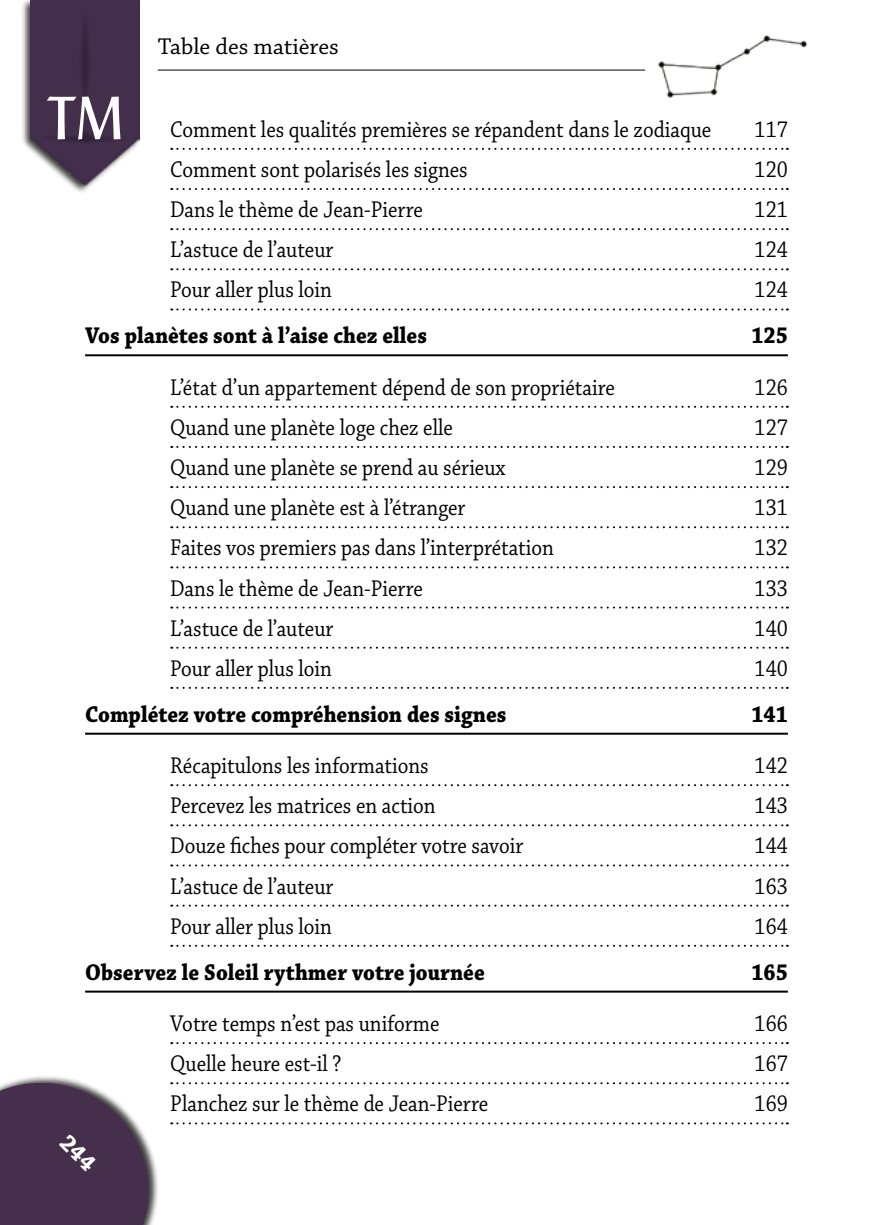
<style>
.page{position:relative;width:874px;height:1225px;background:#fff}
.page>*{position:absolute;margin:0;border:0;box-sizing:border-box;transform-origin:0 0}
.t1{font:60px "Lydian BT";color:#fff}
.t2{font:24px "Chaparral Pro";color:#000;scale:.88 1}
.t3{font:700 24px "Chaparral Pro";color:#000;scale:.9 1}
.t4{font:24px "Chaparral Pro";color:#000}
</style>
<div class="page">
<div style="left:0;top:1074px;width:159px;height:151px;background:#000;opacity:.75"></div>
<img style="left:644px;top:35px;width:164px;height:64px">
<hr style="left:158px;top:70px;width:486px;height:1px;background:#000">
<div style="left:21px;top:0;width:120px;height:194px;background:#000;opacity:.75"></div>
<img style="left:31px;top:0;width:108px;height:185px">
<svg style="left:171px;top:148px;width:616px;height:2px"></svg>
<svg style="left:171px;top:188px;width:616px;height:2px"></svg>
<svg style="left:171px;top:228px;width:616px;height:2px"></svg>
<svg style="left:171px;top:268px;width:616px;height:2px"></svg>
<svg style="left:171px;top:308px;width:616px;height:2px"></svg>
<hr style="left:85px;top:354px;width:702px;height:2px;background:#000">
<svg style="left:171px;top:406px;width:616px;height:2px"></svg>
<svg style="left:171px;top:446px;width:616px;height:2px"></svg>
<svg style="left:171px;top:486px;width:616px;height:2px"></svg>
<svg style="left:171px;top:526px;width:616px;height:2px"></svg>
<svg style="left:171px;top:566px;width:616px;height:2px"></svg>
<svg style="left:171px;top:606px;width:616px;height:2px"></svg>
<svg style="left:171px;top:646px;width:616px;height:2px"></svg>
<svg style="left:171px;top:687px;width:616px;height:2px"></svg>
<hr style="left:85px;top:732px;width:702px;height:2px;background:#000">
<svg style="left:171px;top:784px;width:616px;height:2px"></svg>
<svg style="left:171px;top:824px;width:616px;height:2px"></svg>
<svg style="left:171px;top:864px;width:616px;height:2px"></svg>
<svg style="left:171px;top:904px;width:616px;height:2px"></svg>
<svg style="left:171px;top:944px;width:616px;height:2px"></svg>
<hr style="left:85px;top:990px;width:702px;height:2px;background:#000">
<svg style="left:171px;top:1042px;width:616px;height:2px"></svg>
<svg style="left:171px;top:1082px;width:616px;height:2px"></svg>
<svg style="left:171px;top:1122px;width:616px;height:2px"></svg>
<svg style="left:0;top:1082px;width:148px;height:143px;background:#56435c"></svg>
<p class="t4" style="left:158px;top:33px;width:182px">Table des matières</p>
<h1 class="t1" style="left:47px;top:81px;width:79px">TM</h1>
<p class="t2" style="left:170px;top:116px;width:616px">Comment les qualités premières se répandent dans le zodiaque</p>
<p class="t2" style="left:754px;top:116px;width:39px">117</p>
<p class="t2" style="left:170px;top:156px;width:339px">Comment sont polarisés les signes</p>
<p class="t2" style="left:754px;top:156px;width:39px">120</p>
<p class="t2" style="left:170px;top:196px;width:288px">Dans le thème de Jean-Pierre</p>
<p class="t2" style="left:754px;top:196px;width:39px">121</p>
<p class="t2" style="left:170px;top:236px;width:187px">L’astuce de l’auteur</p>
<p class="t2" style="left:754px;top:236px;width:39px">124</p>
<p class="t2" style="left:170px;top:276px;width:185px">Pour aller plus loin</p>
<p class="t2" style="left:754px;top:276px;width:39px">124</p>
<p class="t3" style="left:85px;top:321px;width:381px">Vos planètes sont à l’aise chez elles</p>
<p class="t3" style="left:751px;top:321px;width:42px">125</p>
<p class="t2" style="left:170px;top:374px;width:506px">L’état d’un appartement dépend de son propriétaire</p>
<p class="t2" style="left:754px;top:374px;width:39px">126</p>
<p class="t2" style="left:170px;top:414px;width:322px">Quand une planète loge chez elle</p>
<p class="t2" style="left:754px;top:414px;width:39px">127</p>
<p class="t2" style="left:170px;top:454px;width:382px">Quand une planète se prend au sérieux</p>
<p class="t2" style="left:754px;top:454px;width:39px">129</p>
<p class="t2" style="left:170px;top:494px;width:337px">Quand une planète est à l’étranger</p>
<p class="t2" style="left:754px;top:494px;width:39px">131</p>
<p class="t2" style="left:170px;top:534px;width:437px">Faites vos premiers pas dans l’interprétation</p>
<p class="t2" style="left:754px;top:534px;width:39px">132</p>
<p class="t2" style="left:170px;top:574px;width:288px">Dans le thème de Jean-Pierre</p>
<p class="t2" style="left:754px;top:574px;width:39px">133</p>
<p class="t2" style="left:170px;top:615px;width:187px">L’astuce de l’auteur</p>
<p class="t2" style="left:754px;top:615px;width:39px">140</p>
<p class="t2" style="left:170px;top:655px;width:185px">Pour aller plus loin</p>
<p class="t2" style="left:754px;top:655px;width:39px">140</p>
<p class="t3" style="left:85px;top:700px;width:469px">Complétez votre compréhension des signes</p>
<p class="t3" style="left:751px;top:700px;width:42px">141</p>
<p class="t2" style="left:170px;top:752px;width:295px">Récapitulons les informations</p>
<p class="t2" style="left:754px;top:752px;width:39px">142</p>
<p class="t2" style="left:170px;top:792px;width:303px">Percevez les matrices en action</p>
<p class="t2" style="left:754px;top:792px;width:39px">143</p>
<p class="t2" style="left:170px;top:832px;width:402px">Douze fiches pour compléter votre savoir</p>
<p class="t2" style="left:754px;top:832px;width:39px">144</p>
<p class="t2" style="left:170px;top:872px;width:187px">L’astuce de l’auteur</p>
<p class="t2" style="left:754px;top:872px;width:39px">163</p>
<p class="t2" style="left:170px;top:913px;width:185px">Pour aller plus loin</p>
<p class="t2" style="left:754px;top:913px;width:39px">164</p>
<p class="t3" style="left:85px;top:958px;width:445px">Observez le Soleil rythmer votre journée</p>
<p class="t3" style="left:751px;top:958px;width:42px">165</p>
<p class="t2" style="left:170px;top:1010px;width:307px">Votre temps n’est pas uniforme</p>
<p class="t2" style="left:754px;top:1010px;width:39px">166</p>
<p class="t2" style="left:170px;top:1050px;width:196px">Quelle heure est-il ?</p>
<p class="t2" style="left:754px;top:1050px;width:39px">167</p>
<p class="t2" style="left:170px;top:1090px;width:362px">Planchez sur le thème de Jean-Pierre</p>
<p class="t2" style="left:754px;top:1090px;width:39px">169</p>
</div>
